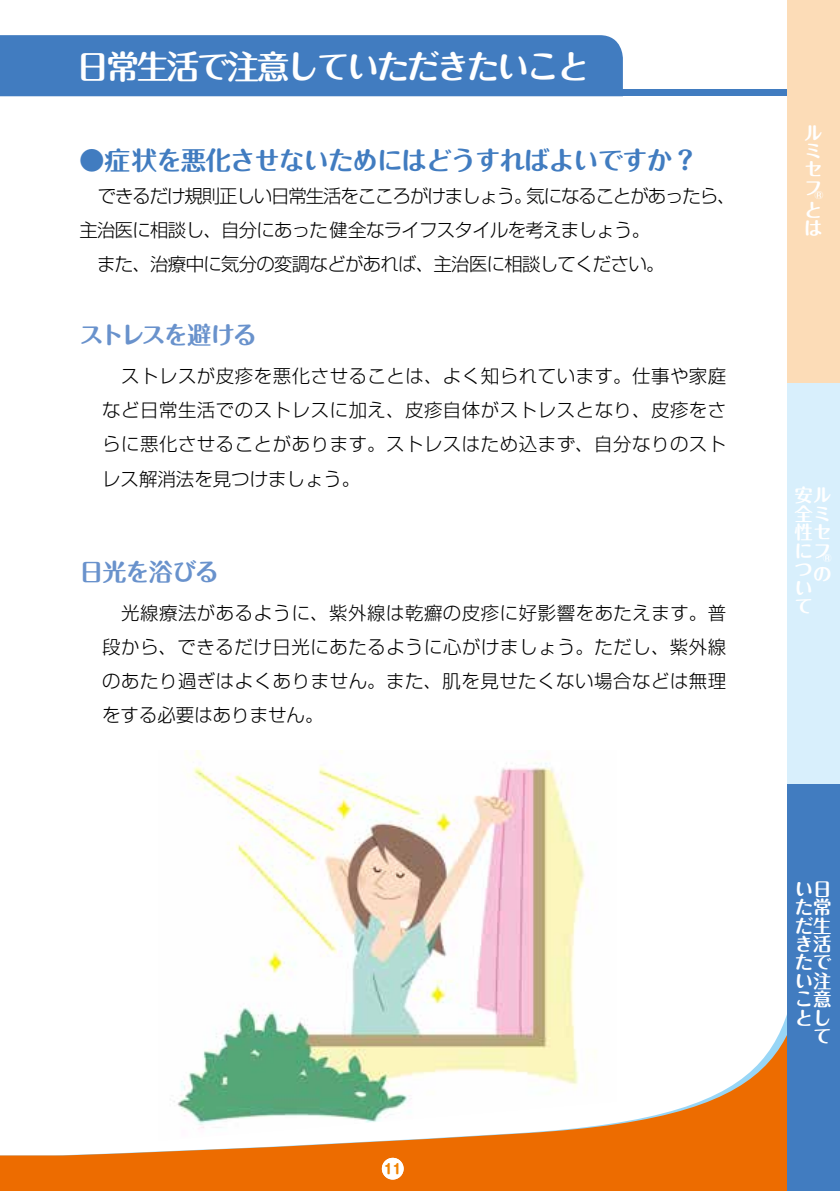
<style>
.page{position:relative;width:840px;height:1191px;background:#fff}
.page>*{position:absolute;margin:0;border:0;box-sizing:border-box;transform-origin:0 0}
.t1{font:700 32.6px "Maru Fo Pro";letter-spacing:-.08em;color:#fff}
.t2{font:700 25.6px "Maru Fo Pro";letter-spacing:-.04em;color:#417cc0}
.t3{font:700 24px "Maru Fo Pro";letter-spacing:-.105em;color:#6992cc}
.t4{font:700 24px "Maru Fo Pro";letter-spacing:-.06em;color:#6992cc}
.t5{font:300 18.4px/34px "Shin Go Pro";letter-spacing:-.04em;color:#000;text-align:justify}
.t6{font:700 18.4px/18.4px "Maru Fo Pro";color:#fff}
.t7{font:700 13.2px "Shin M Go Pro";color:#f08300}
.t8{font:700 10px "Maru Fo Pro";color:#fff}
</style>
<div class="page">
<svg style="left:0;top:1017px;width:786px;height:174px;fill:#ed6c00"></svg>
<div style="left:381px;top:1157px;width:22px;height:22px;background:#fff;border-radius:50%"></div>
<div style="left:786px;top:0;width:53px;height:383px;background:#fcdcb7"></div>
<div style="left:786px;top:384px;width:53px;height:400px;background:#d8effc"></div>
<div style="left:786px;top:784px;width:53px;height:407px;background:#417cc0"></div>
<img style="left:159px;top:750px;width:457px;height:390px">
<div style="left:0;top:35px;width:622px;height:61px;background:#417cc0"></div>
<div style="left:519px;top:89px;width:267px;height:7px;background:#417cc0"></div>
<h1 class="t1" style="left:77px;top:40px;width:514px">日常生活で注意していただきたいこと</h1>
<h2 class="t2" style="left:79px;top:140px;width:619px">●症状を悪化させないためにはどうすればよいですか？</h2>
<p class="t5" style="left:79px;top:177px;width:657px;text-align:left">　できるだけ規則正しい日常生活をこころがけましょう。気になることがあったら、主治医に相談し、自分にあった健全なライフスタイルを考えましょう。<br>　また、治療中に気分の変調などがあれば、主治医に相談してください。</p>
<h3 class="t3" style="left:79px;top:316px;width:179px">ストレスを避ける</h3>
<p class="t5" style="left:102px;top:357px;width:625px">　ストレスが皮疹を悪化させることは、よく知られています。仕事や家庭など日常生活でのストレスに加え、皮疹自体がストレスとなり、皮疹をさらに悪化させることがあります。ストレスはため込まず、自分なりのストレス解消法を見つけましょう。</p>
<h3 class="t4" style="left:79px;top:553px;width:141px">日光を浴びる</h3>
<p class="t5" style="left:102px;top:594px;width:625px">　光線療法があるように、紫外線は乾癬の皮疹に好影響をあたえます。普段から、できるだけ日光にあたるように心がけましょう。ただし、紫外線のあたり過ぎはよくありません。また、肌を見せたくない場合などは無理をする必要はありません。</p>
<p class="t7" style="left:384px;top:1157px;width:19px">11</p>
<p class="t6" style="left:803px;top:121px;width:19px;text-align:justify">ルミセフ</p>
<p class="t6" style="left:803px;top:198px;width:19px">とは</p>
<p class="t8" style="left:814px;top:187px;width:10px">®</p>
<p class="t6" style="left:794px;top:484px;width:37px">安ル全ミ性セにフついて</p>
<p class="t8" style="left:822px;top:550px;width:10px">®</p>
<p class="t6" style="left:812px;top:562px;width:19px">の</p>
<p class="t6" style="left:794px;top:877px;width:38px;text-align:right">い日た常だ生き活たでい注こ意として</p>
</div>
